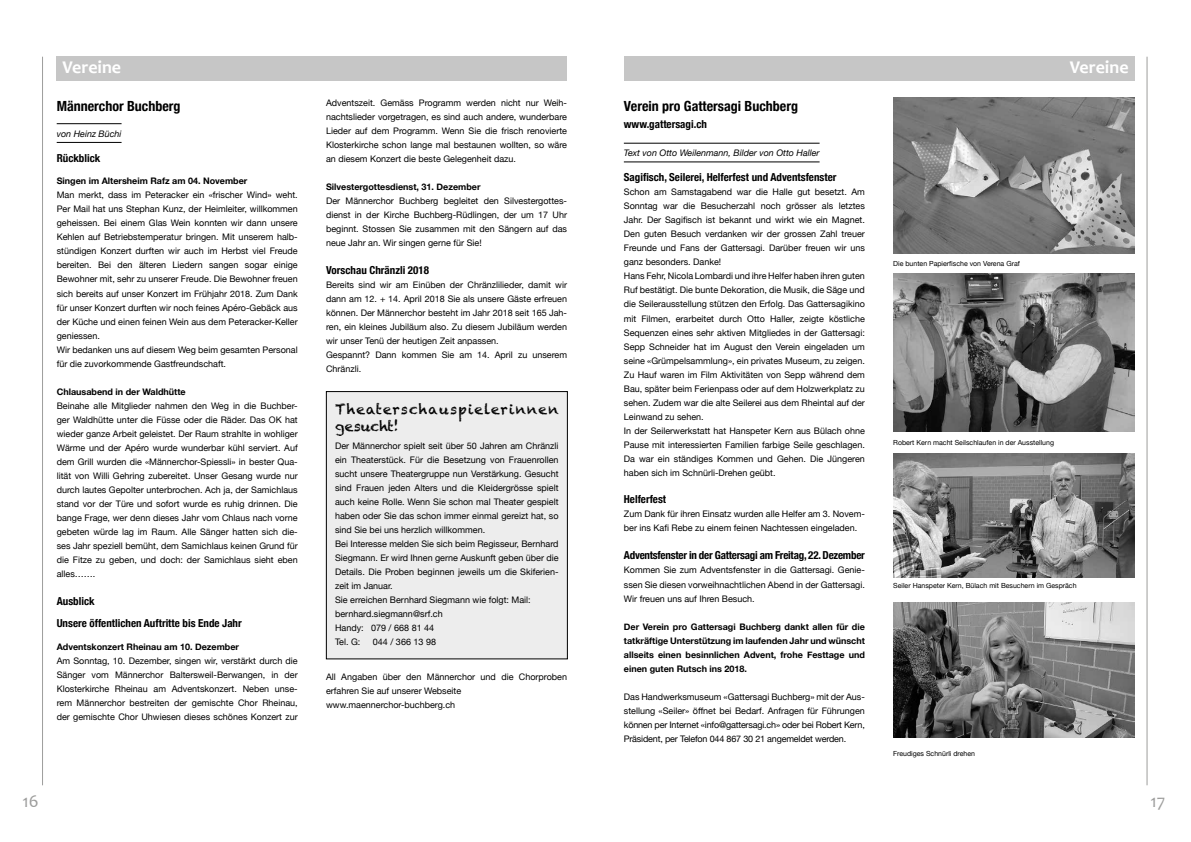
<style>
.page{position:relative;width:1191px;height:842px;background:#fff}
.page>*{position:absolute;margin:0;border:0;box-sizing:border-box;transform-origin:0 0}
.t1{font:700 18px "Candara";color:#fff}
.t2{font:18px "Candara";color:#9d9d9c}
.t3{font:700 condensed 14px "Helvetica Neue";color:#000}
.t4{font:14px/17px "Chalkduster";letter-spacing:.07em;color:#000}
.t5{font:700 condensed 11px/22.5px "Helvetica Neue";color:#000}
.t6{font:700 condensed 11px "Helvetica Neue";letter-spacing:-.02em;color:#000}
.t7{font:9px/14px "Helvetica Neue";color:#000}
.t8{font:700 9px/14px "Helvetica Neue";color:#000;text-align:justify}
.t9{font:italic 9px "Helvetica Neue";color:#000}
.t10{font:7px "Helvetica Neue";color:#000}
</style>
<div class="page">
<hr style="left:42px;top:57px;width:1px;height:728px;background:#9d9d9c">
<hr style="left:1146px;top:57px;width:1px;height:728px;background:#9d9d9c">
<div style="left:624px;top:57px;width:510px;height:24px;background:#c6c6c6"></div>
<div style="left:57px;top:57px;width:510px;height:24px;background:#c6c6c6"></div>
<hr style="left:57px;top:124px;width:65px;height:1px;background:#000">
<hr style="left:57px;top:142px;width:65px;height:1px;background:#000">
<div style="left:326px;top:392px;width:241px;height:267px;background:#ededed"></div>
<div style="left:326px;top:391px;width:241px;height:268px;border:1px solid #000"></div>
<hr style="left:624px;top:143px;width:195px;height:1px;background:#000">
<hr style="left:624px;top:162px;width:195px;height:1px;background:#000">
<img style="left:893px;top:98px;width:241px;height:156px">
<img style="left:893px;top:274px;width:241px;height:157px">
<img style="left:893px;top:454px;width:241px;height:124px">
<img style="left:893px;top:602px;width:241px;height:136px">
<h1 class="t1" style="left:62px;top:56px;width:60px">Vereine</h1>
<h1 class="t1" style="left:1069px;top:56px;width:60px">Vereine</h1>
<h2 class="t3" style="left:57px;top:95px;width:125px">Männerchor Buchberg</h2>
<p class="t9" style="left:57px;top:127px;width:66px">von Heinz Büchi</p>
<p class="t5" style="left:57px;top:146px;width:45px">Rückblick</p>
<p class="t8" style="left:57px;top:174px;width:192px">Singen im Altersheim Rafz am 04. November</p>
<p class="t7" style="left:57px;top:189px;width:242px">Man merkt, dass im Peteracker ein «frischer Wind» weht.<br>Per Mail hat uns Stephan Kunz, der Heimleiter, willkommen geheissen. Bei einem Glas Wein konnten wir dann unsere Kehlen auf Betriebstemperatur bringen. Mit unserem halb&shy;stündigen Konzert durften wir auch im Herbst viel Freude bereiten. Bei den älteren Liedern sangen sogar einige Bewohner mit, sehr zu unserer Freude. Die Bewohner freuen sich bereits auf unser Konzert im Frühjahr 2018. Zum Dank für unser Konzert durften wir noch feines Apéro-Gebäck aus der Küche und einen feinen Wein aus dem Peteracker-Keller geniessen.<br>Wir bedanken uns auf diesem Weg beim gesamten Personal für die zuvorkommende Gastfreundschaft.</p>
<p class="t8" style="left:57px;top:385px;width:130px">Chlausabend in der Waldhütte</p>
<p class="t7" style="left:57px;top:399px;width:242px;text-align:justify">Beinahe alle Mitglieder nahmen den Weg in die Buchber&shy;ger Waldhütte unter die Füsse oder die Räder. Das OK hat wieder ganze Arbeit geleistet. Der Raum strahlte in wohliger Wärme und der Apéro wurde wunderbar kühl serviert. Auf dem Grill wurden die «Männerchor-Spiessli» in bester Qua&shy;lität von Willi Gehring zubereitet. Unser Gesang wurde nur durch lautes Gepolter unterbrochen. Ach ja, der Samichlaus stand vor der Türe und sofort wurde es ruhig drinnen. Die bange Frage, wer denn dieses Jahr vom Chlaus nach vorne gebeten würde lag im Raum. Alle Sänger hatten sich die&shy;ses Jahr speziell bemüht, dem Samichlaus keinen Grund für die Fitze zu geben, und doch: der Samichlaus sieht eben alles…….</p>
<p class="t5" style="left:57px;top:589px;width:187px">Ausblick<br>Unsere öffentlichen Auftritte bis Ende Jahr</p>
<p class="t8" style="left:57px;top:639px;width:184px">Adventskonzert Rheinau am 10. Dezember</p>
<p class="t7" style="left:57px;top:654px;width:242px;text-align:justify">Am Sonntag, 10. Dezember, singen wir, verstärkt durch die Sänger vom Männerchor Baltersweil-Berwangen, in der Klosterkirche Rheinau am Adventskonzert. Neben unse&shy;rem Männerchor bestreiten der gemischte Chor Rheinau, der gemischte Chor Uhwiesen dieses schönes Konzert zur</p>
<p class="t7" style="left:326px;top:97px;width:242px;text-align:justify">Adventszeit. Gemäss Programm werden nicht nur Weih&shy;nachtslieder vorgetragen, es sind auch andere, wunderbare Lieder auf dem Programm. Wenn Sie die frisch renovierte Klosterkirche schon lange mal bestaunen wollten, so wäre an diesem Konzert die beste Gelegenheit dazu.</p>
<p class="t8" style="left:326px;top:180px;width:156px">Silvestergottesdienst, 31. Dezember</p>
<p class="t7" style="left:326px;top:195px;width:242px;text-align:justify">Der Männerchor Buchberg begleitet den Silvestergottes&shy;dienst in der Kirche Buchberg-Rüdlingen, der um 17 Uhr beginnt. Stossen Sie zusammen mit den Sängern auf das neue Jahr an. Wir singen gerne für Sie!</p>
<p class="t5" style="left:326px;top:258px;width:104px">Vorschau Chränzli 2018</p>
<p class="t7" style="left:326px;top:279px;width:242px">Bereits sind wir am Einüben der Chränzlilieder, damit wir dann am 12. + 14. April 2018 Sie als unsere Gäste erfreuen können. Der Männerchor besteht im Jahr 2018 seit 165 Jah&shy;ren, ein kleines Jubiläum also. Zu diesem Jubiläum werden wir unser Tenü der heutigen Zeit anpassen.<br>Gespannt? Dann kommen Sie am 14. April zu unserem Chränzli.</p>
<h2 class="t4" style="left:335px;top:401px;width:225px">Theaterschauspielerinnen gesucht!</h2>
<p class="t7" style="left:335px;top:439px;width:225px">Der Männerchor spielt seit über 50 Jahren am Chränzli ein Theaterstück. Für die Besetzung von Frauenrollen sucht unsere Theatergruppe nun Verstärkung. Gesucht sind Frauen jeden Alters und die Kleidergrösse spielt auch keine Rolle. Wenn Sie schon mal Theater gespielt haben oder Sie das schon immer einmal gereizt hat, so sind Sie bei uns herzlich willkommen.<br>Bei Interesse melden Sie sich beim Regisseur, Bernhard Siegmann. Er wird Ihnen gerne Auskunft geben über die Details. Die Proben beginnen jeweils um die Skiferien&shy;zeit im Januar.<br>Sie erreichen Bernhard Siegmann wie folgt: Mail: bernhard.siegmann@srf.ch<br>Handy: 079 / 668 81 44<br>Tel. G:</p>
<h2 class="t3" style="left:624px;top:95px;width:176px">Verein pro Gattersagi Buchberg</h2>
<p class="t5" style="left:624px;top:112px;width:85px">www.gattersagi.ch</p>
<p class="t9" style="left:624px;top:146px;width:197px">Text von Otto Weilenmann, Bilder von Otto Haller</p>
<p class="t5" style="left:624px;top:165px;width:214px">Sagifisch, Seilerei, Helferfest und Adventsfenster</p>
<p class="t7" style="left:624px;top:186px;width:242px">Schon am Samstagabend war die Halle gut besetzt. Am Sonntag war die Besucherzahl noch grösser als letztes Jahr. Der Sagifisch ist bekannt und wirkt wie ein Magnet.<br>Den guten Besuch verdanken wir der grossen Zahl treuer Freunde und Fans der Gattersagi. Darüber freuen wir uns ganz besonders. Danke!<br>Hans Fehr, Nicola Lombardi und ihre Helfer haben ihren guten Ruf bestätigt. Die bunte Dekoration, die Musik, die Säge und die Seilerausstellung stützen den Erfolg. Das Gattersagikino mit Filmen, erarbeitet durch Otto Haller, zeigte köstliche Sequenzen eines sehr aktiven Mitgliedes in der Gattersagi:<br>Sepp Schneider hat im August den Verein eingeladen um seine «Grümpelsammlung», ein privates Museum, zu zeigen.<br>Zu Hauf waren im Film Aktivitäten von Sepp während dem Bau, später beim Ferienpass oder auf dem Holzwerkplatz zu sehen. Zudem war die alte Seilerei aus dem Rheintal auf der Leinwand zu sehen.<br>In der Seilerwerkstatt hat Hanspeter Kern aus Bülach ohne Pause mit interessierten Familien farbige Seile geschlagen.<br>Da war ein ständiges Kommen und Gehen. Die Jüngeren haben sich im Schnürli-Drehen geübt.</p>
<p class="t5" style="left:624px;top:487px;width:44px">Helferfest</p>
<p class="t7" style="left:624px;top:508px;width:242px">Zum Dank für ihren Einsatz wurden alle Helfer am 3. Novem&shy;ber ins Kafi Rebe zu einem feinen Nachtessen eingeladen.</p>
<p class="t6" style="left:624px;top:546px;width:242px">Adventsfenster in der Gattersagi am Freitag, 22. Dezember</p>
<p class="t7" style="left:624px;top:564px;width:242px;text-align:justify">Kommen Sie zum Adventsfenster in die Gattersagi. Genie&shy;ssen Sie diesen vorweihnachtlichen Abend in der Gattersagi.<br>Wir freuen uns auf Ihren Besuch.</p>
<p class="t8" style="left:624px;top:619px;width:242px">Der Verein pro Gattersagi Buchberg dankt allen für die tatkräftige Unterstützung im laufenden Jahr und wünscht allseits einen besinnlichen Advent, frohe Festtage und einen guten Rutsch ins 2018.</p>
<p class="t7" style="left:624px;top:690px;width:242px;text-align:justify">Das Handwerksmuseum «Gattersagi Buchberg» mit der Aus&shy;stellung «Seiler» öffnet bei Bedarf. Anfragen für Führungen können per Internet «info@gattersagi.ch» oder bei Robert Kern, Präsident, per Telefon 044 867 30 21 angemeldet werden.</p>
<p class="t10" style="left:893px;top:258px;width:128px">Die bunten Papierfische von Verena Graf</p>
<p class="t10" style="left:893px;top:438px;width:162px">Robert Kern macht Seilschlaufen in der Ausstellung</p>
<p class="t10" style="left:893px;top:580px;width:185px">Seiler Hanspeter Kern, Bülach mit Besuchern im Gespräch</p>
<p class="t7" style="left:373px;top:635px;width:65px">044 / 366 13 98</p>
<p class="t7" style="left:326px;top:671px;width:242px">All Angaben über den Männerchor und die Chorproben erfahren Sie auf unserer Webseite www.maennerchor-buchberg.ch</p>
<p class="t10" style="left:893px;top:748px;width:83px">Freudiges Schnürli drehen</p>
<h1 class="t2" style="left:22px;top:790px;width:18px">16</h1>
<h1 class="t2" style="left:1150px;top:790px;width:16px">17</h1>
</div>
